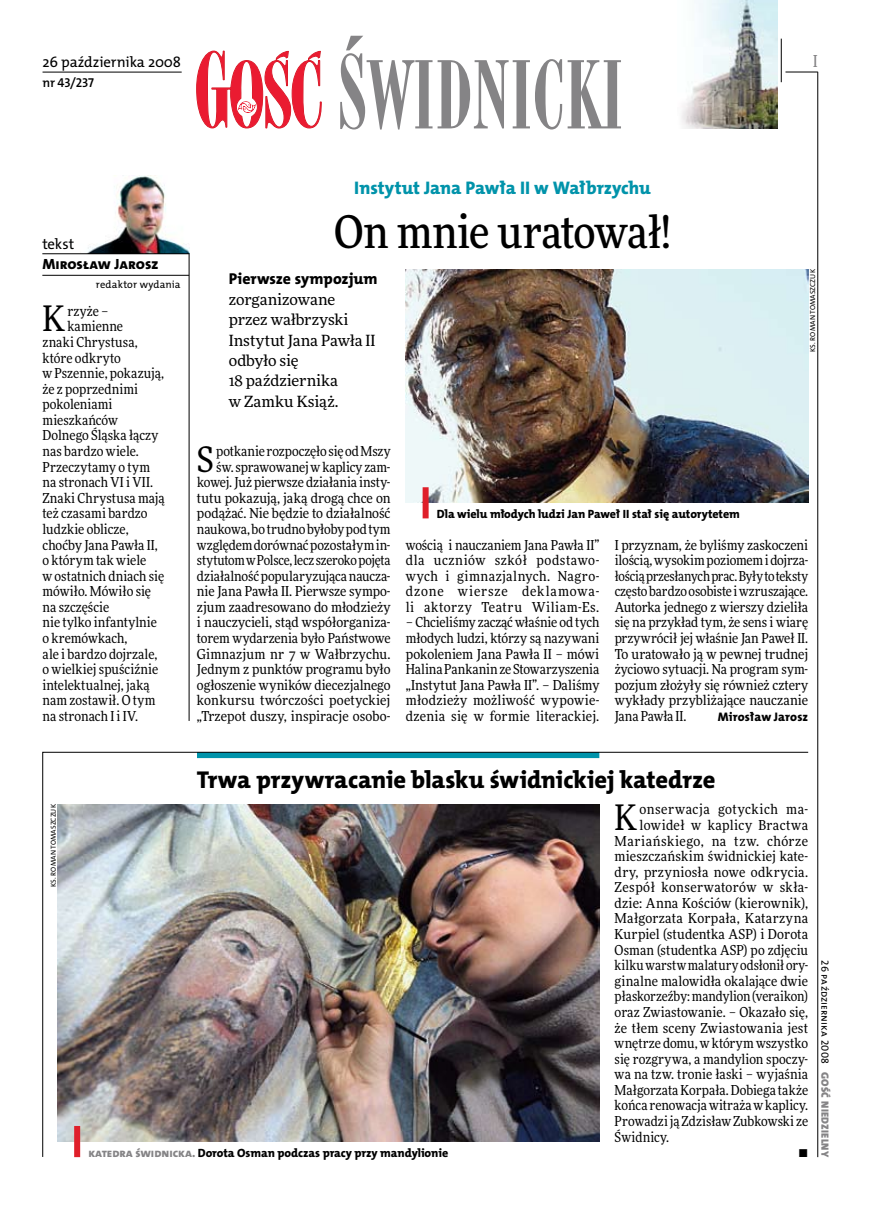
<style>
.page{position:relative;width:872px;height:1221px;background:#fff}
.page>*{position:absolute;margin:0;border:0;box-sizing:border-box;transform-origin:0 0}
.t1{font:500 45px "Freeday Narrow";letter-spacing:-.005em;color:#000}
.t2{font:35.25px "Freeday Narrow News";color:#000}
.t3{font:24.45px "The Mix HP8 Ex Bld";letter-spacing:-.005em;color:#000}
.t4{font:18.3px "The Mix HP8 Ex Bld";color:#0093aa}
.t5{font:500 16.5px "Freeday Narrow";color:#858486;scale:.9 1}
.t6{font:15.75px "The Mix HP8 Ex Bld";letter-spacing:.02em;color:#000}
.t7{font:15.45px/20.4px "Freeday News";letter-spacing:-.005em;color:#000}
.t8{font:14.85px "The Mix HP5 Plain";color:#000}
.t9{font:14.85px "The Mix HP8 Ex Bld";color:#000}
.t10{font:13.8px/15.6px "Freeday Narrow News";letter-spacing:.005em;color:#000;text-align:justify}
.t11{font:13.8px "Freeday Narrow News";letter-spacing:.04em;color:#000}
.t12{font:13.8px "Freeday Narrow News";letter-spacing:.025em;color:#000}
.t13{font:12.9px "The Mix HP6 Se Bld";letter-spacing:-.01em;color:#000}
.t14{font:12.45px "The Mix HP8 Ex Bld";letter-spacing:.01em;color:#000}
.t15{font:12px "The Mix HP8 Ex Bld";letter-spacing:-.005em;color:#000}
.t16{font:10.5px "The Mix HP5 Plain";letter-spacing:.01em;color:#000}
.t17{font:10.5px "The Mix HP9 Blk";letter-spacing:.025em;color:#858486}
.t18{font:7.2px "The Mix HP5 Plain";letter-spacing:.005em;color:#000}
.s1{color:#858486}
</style>
<div class="page">
<hr style="left:817px;top:72px;width:1px;height:1084px;background:#000">
<hr style="left:781px;top:39px;width:1px;height:43px;background:#000">
<svg style="left:42px;top:751px;width:766px;height:406px"></svg>
<img style="left:681px;top:0;width:96px;height:128px">
<hr style="left:785px;top:72px;width:32px;height:1px;background:#000">
<svg style="left:196px;top:51px;width:126px;height:77px"></svg>
<svg style="left:340px;top:36px;width:281px;height:93px"></svg>
<hr style="left:189px;top:253px;width:1px;height:468px;background:#000">
<img style="left:87px;top:176px;width:102px;height:77px">
<hr style="left:42px;top:253px;width:147px;height:1px;background:#000">
<hr style="left:42px;top:275px;width:147px;height:1px;background:#000">
<hr style="left:43px;top:72px;width:139px;height:1px;background:#000">
<img style="left:57px;top:804px;width:542px;height:337px">
<img style="left:406px;top:269px;width:402px;height:234px">
<div style="left:74px;top:1125px;width:6px;height:31px;background:#df1f2a"></div>
<div style="left:422px;top:487px;width:6px;height:31px;background:#df1f2a"></div>
<p class="t8" style="left:43px;top:53px;width:140px">26 października 2008</p>
<p class="t13" style="left:43px;top:75px;width:53px">nr 43/237</p>
<p class="t5" style="left:813px;top:50px;width:6px">I</p>
<p class="t8" style="left:42px;top:234px;width:33px">tekst</p>
<p class="t9" style="left:42px;top:254px;width:118px">Mirosław Jarosz</p>
<p class="t16" style="left:96px;top:278px;width:86px">redaktor wydania</p>
<h2 class="t2" style="left:43px;top:297px;width:24px">K</h2>
<p class="t10" style="left:67px;top:303px;width:43px">rzyże –</p>
<p class="t10" style="left:67px;top:318px;width:57px">kamienne</p>
<p class="t10" style="left:43px;top:334px;width:97px">znaki Chrystusa,</p>
<p class="t10" style="left:43px;top:350px;width:80px">które odkryto</p>
<p class="t10" style="left:43px;top:365px;width:123px">w Pszennie, pokazują,</p>
<p class="t10" style="left:43px;top:381px;width:97px">że z poprzednimi</p>
<p class="t10" style="left:43px;top:396px;width:72px">pokoleniami</p>
<p class="t10" style="left:43px;top:412px;width:77px">mieszkańców</p>
<p class="t10" style="left:43px;top:427px;width:117px">Dolnego Śląska łączy</p>
<p class="t10" style="left:43px;top:443px;width:98px">nas bardzo wiele.</p>
<p class="t10" style="left:43px;top:459px;width:109px">Przeczytamy o tym</p>
<p class="t10" style="left:43px;top:474px;width:112px">na stronach VI i VII.</p>
<p class="t10" style="left:43px;top:490px;width:124px">Znaki Chrystusa mają</p>
<p class="t10" style="left:43px;top:505px;width:107px">też czasami bardzo</p>
<p class="t10" style="left:43px;top:521px;width:88px">ludzkie oblicze,</p>
<p class="t10" style="left:43px;top:536px;width:117px">choćby Jana Pawła II,</p>
<p class="t10" style="left:43px;top:552px;width:105px">o którym tak wiele</p>
<p class="t10" style="left:43px;top:568px;width:123px">w ostatnich dniach się</p>
<p class="t10" style="left:43px;top:583px;width:110px">mówiło. Mówiło się</p>
<p class="t10" style="left:43px;top:599px;width:68px">na szczęście</p>
<p class="t10" style="left:43px;top:614px;width:116px">nie tylko infantylnie</p>
<p class="t10" style="left:43px;top:630px;width:87px">o kremówkach,</p>
<p class="t10" style="left:43px;top:645px;width:116px">ale i bardzo dojrzale,</p>
<p class="t10" style="left:43px;top:661px;width:117px">o wielkiej spuściźnie</p>
<p class="t10" style="left:43px;top:676px;width:109px">intelektualnej, jaką</p>
<p class="t10" style="left:43px;top:692px;width:114px">nam zostawił. O tym</p>
<p class="t10" style="left:43px;top:708px;width:97px">na stronach I i IV.</p>
<h3 class="t4" style="left:354px;top:175px;width:298px">Instytut Jana Pawła II w Wałbrzychu</h3>
<h1 class="t1" style="left:334px;top:204px;width:338px">On mnie uratował!</h1>
<p class="t6" style="left:229px;top:269px;width:149px">Pierwsze sympozjum</p>
<p class="t7" style="left:229px;top:289px;width:148px">zorganizowane przez wałbrzyski<br>Instytut Jana Pawła II odbyło się<br>18 października<br>w Zamku Książ.</p>
<p class="t18" style="left:808px;top:352px;width:83px;rotate:-90deg">ks. Roman Tomaszczuk</p>
<p class="t10" style="left:197px;top:443px;width:195px;text-align:right">potkanie rozpoczęło się od Mszy św. sprawowanej w kaplicy zam&shy;kowej. Już pierwsze działania insty&shy;tutu pokazują, jaką drogą chce on podążać. Nie będzie to działalność naukowa, bo trudno byłoby pod tym względem dorównać pozostałym in&shy;stytutom wPolsce, lecz szeroko pojęta działalność popularyzująca naucza&shy;nie Jana Pawła II. Pierwsze sympo&shy;zjum zaadresowano do młodzieży i nauczycieli, stąd współorganiza&shy;torem wydarzenia było Państwowe Gimnazjum nr 7 w Wałbrzychu.<br>Jednym z punktów programu było ogłoszenie wyników diecezjalnego konkursu twórczości poetyckiej „Trzepot duszy, inspiracje osobo-</p>
<h2 class="t2" style="left:197px;top:437px;width:19px">S</h2>
<p class="t15" style="left:437px;top:506px;width:304px">Dla wielu młodych ludzi Jan Paweł II stał się autorytetem</p>
<p class="t10" style="left:406px;top:536px;width:195px">wością i nauczaniem Jana Pawła II” dla uczniów szkół podstawo&shy;wych i gimnazjalnych. Nagro&shy;dzone wiersze deklamowa&shy;li aktorzy Teatru Wiliam-Es.</p>
<p class="t10" style="left:406px;top:614px;width:195px">– Chcieliśmy zacząć właśnie od tych młodych ludzi, którzy są nazywani pokoleniem Jana Pawła II – mówi Halina Pankanin ze Stowarzyszenia „Instytut Jana Pawła II”. – Daliśmy młodzieży możliwość wypowie&shy;dzenia się w formie literackiej.</p>
<p class="t10" style="left:614px;top:536px;width:195px">I przyznam, że byliśmy zaskoczeni ilością, wysokim poziomem idojrza&shy;łością przesłanych prac. Były to teksty często bardzo osobiste iwzruszające.<br>Autorka jednego z wierszy dzieliła się na przykład tym, że sens i wiarę przywrócił jej właśnie Jan Paweł II.<br>To uratowało ją w pewnej trudnej życiowo sytuacji. Na program sym&shy;pozjum złożyły się również cztery wykłady przybliżające nauczanie Jana Pawła II.</p>
<p class="t14" style="left:718px;top:708px;width:92px">Mirosław Jarosz</p>
<p class="t18" style="left:49px;top:886px;width:83px;rotate:-90deg">Ks. Roman Tomaszczuk</p>
<h3 class="t3" style="left:197px;top:764px;width:520px">Trwa przywracanie blasku świdnickiej katedrze</h3>
<h2 class="t2" style="left:614px;top:795px;width:24px">K</h2>
<p class="t11" style="left:639px;top:801px;width:170px">onserwacja gotyckich ma-</p>
<p class="t12" style="left:639px;top:816px;width:170px">lowideł w kaplicy Bractwa</p>
<p class="t11" style="left:614px;top:832px;width:195px">Mariańskiego, na tzw. chórze</p>
<p class="t10" style="left:614px;top:848px;width:195px">mieszczańskim świdnickiej kate-</p>
<p class="t10" style="left:614px;top:863px;width:195px">dry, przyniosła nowe odkrycia.</p>
<p class="t12" style="left:614px;top:878px;width:195px">Zespół konserwatorów w skła-</p>
<p class="t10" style="left:614px;top:895px;width:195px">dzie: Anna Kościów (kierownik),</p>
<p class="t10" style="left:614px;top:910px;width:195px">Małgorzata Korpała, Katarzyna</p>
<p class="t10" style="left:614px;top:926px;width:195px">Kurpiel (studentka ASP) i Dorota</p>
<p class="t10" style="left:614px;top:941px;width:195px">Osman (studentka ASP) po zdjęciu</p>
<p class="t10" style="left:614px;top:957px;width:195px">kilku warstw malatury odsłonił ory-</p>
<p class="t10" style="left:614px;top:972px;width:195px">ginalne malowidła okalające dwie</p>
<p class="t10" style="left:614px;top:988px;width:195px">płaskorzeźby: mandylion (veraikon)</p>
<p class="t10" style="left:614px;top:1004px;width:195px">oraz Zwiastowanie. – Okazało się,</p>
<p class="t10" style="left:614px;top:1019px;width:195px">że tłem sceny Zwiastowania jest</p>
<p class="t10" style="left:614px;top:1035px;width:195px">wnętrze domu, w którym wszystko</p>
<p class="t10" style="left:614px;top:1050px;width:195px">się rozgrywa, a mandylion spoczy-</p>
<p class="t10" style="left:614px;top:1066px;width:195px">wa na tzw. tronie łaski – wyjaśnia</p>
<p class="t10" style="left:614px;top:1081px;width:195px">Małgorzata Korpała. Dobiega także</p>
<p class="t10" style="left:614px;top:1097px;width:195px">końca renowacja witraża w kaplicy.</p>
<p class="t10" style="left:614px;top:1112px;width:195px">Prowadzi ją Zdzisław Zubkowski ze</p>
<p class="t10" style="left:614px;top:1128px;width:56px">Świdnicy.</p>
<p class="t10" style="left:798px;top:1144px;width:11px">•</p>
<p class="t15" style="left:88px;top:1145px;width:361px"><span class="s1">katedra świdnicka.</span> Dorota Osman podczas pracy przy mandylionie</p>
<p class="t16" style="left:832px;top:960px;width:105px;rotate:90deg">26 października 2008</p>
<p class="t17" style="left:832px;top:1071px;width:87px;rotate:90deg">Gość Niedzielny</p>
</div>
